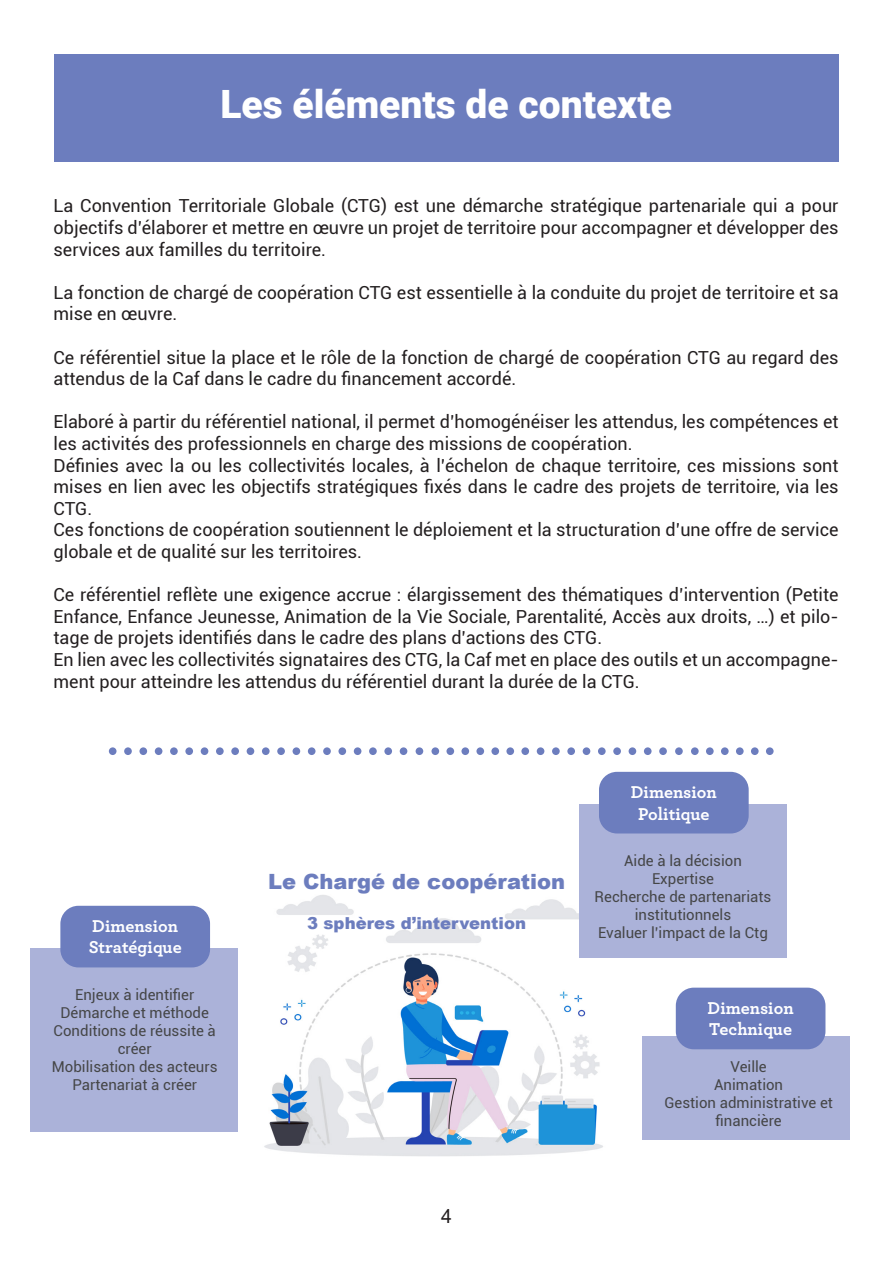
<style>
.page{position:relative;width:893px;height:1263px;background:#fff}
.page>*{position:absolute;margin:0;border:0;box-sizing:border-box;transform-origin:0 0}
.t1{font:900 39px "Roboto";color:#fff}
.t2{font:900 21px "Arial";color:#6c7dbe}
.t3{font:19.5px "Arial";color:#231f20}
.t4{font:18px/21.6px "Roboto";color:#231f20}
.t5{font:700 18px/21.6px "Archer";color:#fff;text-align:center}
.t6{font:900 16.5px "Arial";color:#6c7dbe}
.t7{font:15px/18px "Roboto";color:#454647;text-align:center}
</style>
<div class="page">
<div style="left:642px;top:1036px;width:208px;height:103px;background:#abb2d9"></div>
<img style="left:264px;top:895px;width:357px;height:261px">
<div style="left:579px;top:804px;width:207px;height:153px;background:#abb2d9"></div>
<div style="left:31px;top:948px;width:207px;height:184px;background:#abb2d9"></div>
<div style="left:54px;top:54px;width:785px;height:108px;background:#6c7dbe"></div>
<div style="left:109px;top:747px;width:8px;height:8px;background:#6c7dbe;border-radius:50%"></div>
<div style="left:293px;top:747px;width:7px;height:8px;background:#6c7dbe;border-radius:50%"></div>
<div style="left:277px;top:747px;width:8px;height:8px;background:#6c7dbe;border-radius:50%"></div>
<div style="left:262px;top:747px;width:8px;height:8px;background:#6c7dbe;border-radius:50%"></div>
<div style="left:247px;top:747px;width:7px;height:8px;background:#6c7dbe;border-radius:50%"></div>
<div style="left:231px;top:747px;width:8px;height:8px;background:#6c7dbe;border-radius:50%"></div>
<div style="left:216px;top:747px;width:8px;height:8px;background:#6c7dbe;border-radius:50%"></div>
<div style="left:201px;top:747px;width:7px;height:8px;background:#6c7dbe;border-radius:50%"></div>
<div style="left:185px;top:747px;width:8px;height:8px;background:#6c7dbe;border-radius:50%"></div>
<div style="left:170px;top:747px;width:8px;height:8px;background:#6c7dbe;border-radius:50%"></div>
<div style="left:155px;top:747px;width:7px;height:8px;background:#6c7dbe;border-radius:50%"></div>
<div style="left:139px;top:747px;width:8px;height:8px;background:#6c7dbe;border-radius:50%"></div>
<div style="left:124px;top:747px;width:8px;height:8px;background:#6c7dbe;border-radius:50%"></div>
<div style="left:506px;top:747px;width:8px;height:8px;background:#6c7dbe;border-radius:50%"></div>
<div style="left:491px;top:747px;width:8px;height:8px;background:#6c7dbe;border-radius:50%"></div>
<div style="left:476px;top:747px;width:8px;height:8px;background:#6c7dbe;border-radius:50%"></div>
<div style="left:461px;top:747px;width:8px;height:8px;background:#6c7dbe;border-radius:50%"></div>
<div style="left:446px;top:747px;width:8px;height:8px;background:#6c7dbe;border-radius:50%"></div>
<div style="left:431px;top:747px;width:8px;height:8px;background:#6c7dbe;border-radius:50%"></div>
<div style="left:416px;top:747px;width:7px;height:8px;background:#6c7dbe;border-radius:50%"></div>
<div style="left:400px;top:747px;width:7px;height:8px;background:#6c7dbe;border-radius:50%"></div>
<div style="left:384px;top:747px;width:8px;height:8px;background:#6c7dbe;border-radius:50%"></div>
<div style="left:369px;top:747px;width:8px;height:8px;background:#6c7dbe;border-radius:50%"></div>
<div style="left:354px;top:747px;width:7px;height:8px;background:#6c7dbe;border-radius:50%"></div>
<div style="left:338px;top:747px;width:8px;height:8px;background:#6c7dbe;border-radius:50%"></div>
<div style="left:323px;top:747px;width:8px;height:8px;background:#6c7dbe;border-radius:50%"></div>
<div style="left:308px;top:747px;width:7px;height:8px;background:#6c7dbe;border-radius:50%"></div>
<div style="left:552px;top:747px;width:8px;height:8px;background:#6c7dbe;border-radius:50%"></div>
<div style="left:537px;top:747px;width:7px;height:8px;background:#6c7dbe;border-radius:50%"></div>
<div style="left:521px;top:747px;width:8px;height:8px;background:#6c7dbe;border-radius:50%"></div>
<div style="left:766px;top:747px;width:8px;height:8px;background:#6c7dbe;border-radius:50%"></div>
<div style="left:751px;top:747px;width:8px;height:8px;background:#6c7dbe;border-radius:50%"></div>
<div style="left:736px;top:747px;width:8px;height:8px;background:#6c7dbe;border-radius:50%"></div>
<div style="left:721px;top:747px;width:8px;height:8px;background:#6c7dbe;border-radius:50%"></div>
<div style="left:706px;top:747px;width:8px;height:8px;background:#6c7dbe;border-radius:50%"></div>
<div style="left:691px;top:747px;width:8px;height:8px;background:#6c7dbe;border-radius:50%"></div>
<div style="left:675px;top:747px;width:8px;height:8px;background:#6c7dbe;border-radius:50%"></div>
<div style="left:659px;top:747px;width:8px;height:8px;background:#6c7dbe;border-radius:50%"></div>
<div style="left:644px;top:747px;width:8px;height:8px;background:#6c7dbe;border-radius:50%"></div>
<div style="left:629px;top:747px;width:7px;height:8px;background:#6c7dbe;border-radius:50%"></div>
<div style="left:613px;top:747px;width:8px;height:8px;background:#6c7dbe;border-radius:50%"></div>
<div style="left:598px;top:747px;width:8px;height:8px;background:#6c7dbe;border-radius:50%"></div>
<div style="left:583px;top:747px;width:7px;height:8px;background:#6c7dbe;border-radius:50%"></div>
<div style="left:567px;top:747px;width:8px;height:8px;background:#6c7dbe;border-radius:50%"></div>
<div style="left:60px;top:906px;width:150px;height:61px;background:#6c7dbe;border-radius:18px"></div>
<div style="left:599px;top:772px;width:150px;height:61px;background:#6c7dbe;border-radius:18px"></div>
<div style="left:676px;top:988px;width:149px;height:61px;background:#6c7dbe;border-radius:18px"></div>
<p class="t1" style="left:220px;top:76px;width:453px">Les éléments de contexte</p>
<p class="t4" style="left:54px;top:194px;width:786px;text-align:justify">La Convention Territoriale Globale (CTG) est une démarche stratégique partenariale qui a pour objectifs d’élaborer et mettre en œuvre un projet de territoire pour accompagner et développer des services aux familles du territoire.</p>
<p class="t4" style="left:54px;top:281px;width:786px">La fonction de chargé de coopération CTG est essentielle à la conduite du projet de territoire et sa mise en œuvre.</p>
<p class="t4" style="left:54px;top:346px;width:786px">Ce référentiel situe la place et le rôle de la fonction de chargé de coopération CTG au regard des attendus de la Caf dans le cadre du financement accordé.</p>
<p class="t4" style="left:54px;top:410px;width:786px">Elaboré à partir du référentiel national, il permet d’homogénéiser les attendus, les compétences et les activités des professionnels en charge des missions de coopération.</p>
<p class="t4" style="left:54px;top:454px;width:786px;text-align:justify">Définies avec la ou les collectivités locales, à l’échelon de chaque territoire, ces missions sont mises en lien avec les objectifs stratégiques fixés dans le cadre des projets de territoire, via les CTG.</p>
<p class="t4" style="left:54px;top:518px;width:786px">Ces fonctions de coopération soutiennent le déploiement et la structuration d’une offre de service globale et de qualité sur les territoires.</p>
<p class="t4" style="left:54px;top:583px;width:786px;text-align:justify">Ce référentiel reflète une exigence accrue : élargissement des thématiques d’intervention (Petite Enfance, Enfance Jeunesse, Animation de la Vie Sociale, Parentalité, Accès aux droits, …) et pilo&shy;tage de projets identifiés dans le cadre des plans d’actions des CTG.</p>
<p class="t4" style="left:54px;top:648px;width:786px">En lien avec les collectivités signataires des CTG, la Caf met en place des outils et un accompagne&shy;ment pour atteindre les attendus du référentiel durant la durée de la CTG.</p>
<p class="t2" style="left:268px;top:866px;width:298px">Le Chargé de coopération</p>
<p class="t5" style="left:92px;top:914px;width:87px">Dimension</p>
<p class="t6" style="left:307px;top:911px;width:220px">3 sphères d’intervention</p>
<p class="t5" style="left:89px;top:935px;width:95px">Stratégique</p>
<p class="t7" style="left:75px;top:985px;width:121px">Enjeux à identifier</p>
<p class="t7" style="left:61px;top:1003px;width:150px">Démarche et méthode</p>
<p class="t7" style="left:54px;top:1021px;width:164px">Conditions de réussite à créer</p>
<p class="t7" style="left:52px;top:1057px;width:167px">Mobilisation des acteurs</p>
<p class="t7" style="left:72px;top:1075px;width:126px">Partenariat à créer</p>
<p class="t5" style="left:631px;top:780px;width:87px">Dimension<br>Politique</p>
<p class="t7" style="left:624px;top:851px;width:119px">Aide à la décision</p>
<p class="t7" style="left:652px;top:869px;width:64px">Expertise</p>
<p class="t7" style="left:595px;top:887px;width:178px">Recherche de partenariats institutionnels</p>
<p class="t7" style="left:598px;top:923px;width:171px">Evaluer l’impact de la Ctg</p>
<p class="t5" style="left:708px;top:996px;width:87px;text-align:left">Dimension<br>Technique</p>
<p class="t7" style="left:730px;top:1057px;width:38px">Veille</p>
<p class="t7" style="left:714px;top:1075px;width:71px">Animation</p>
<p class="t7" style="left:664px;top:1093px;width:170px">Gestion administrative et financière</p>
<p class="t3" style="left:441px;top:1203px;width:12px">4</p>
</div>
